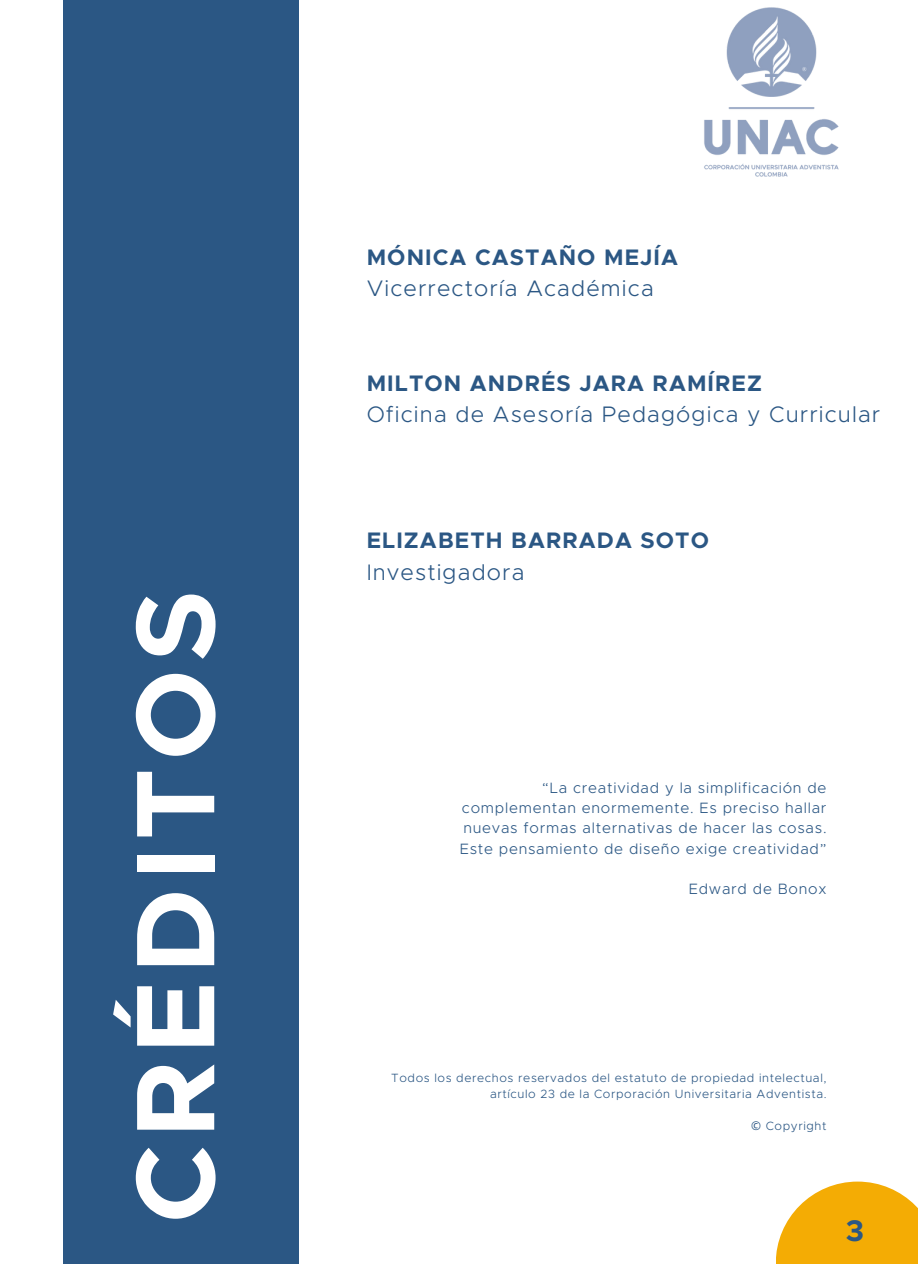
<style>
.page{position:relative;width:918px;height:1264px;background:#fff}
.page>*{position:absolute;margin:0;border:0;box-sizing:border-box;transform-origin:0 0}
.t1{font:700 112.2px "Metropolis";letter-spacing:.07em;color:#fff}
.t2{font:700 30px "Metropolis";color:#2b5784}
.t3{font:300 22.5px/31.5px "Metropolis";letter-spacing:.05em;color:#2b5784}
.t4{font:700 22.5px/31.5px "Metropolis";letter-spacing:.05em;color:#2b5784}
.t5{font:300 15px/20.2px "Metropolis";letter-spacing:.05em;color:#2b5784;text-align:justify}
.t6{font:300 12px/15.9px "Metropolis";letter-spacing:.05em;color:#2b5784;text-align:right}
.s1{font-weight:700}
.s2{font-weight:300}
.s3{font-family:"Noto Sans";font-weight:400}
</style>
<div class="page">
<div style="left:64px;top:0;width:235px;height:1263px;background:#2b5784"></div>
<img style="left:704px;top:7px;width:135px;height:170px">
<svg style="left:776px;top:1181px;width:142px;height:82px;fill:#f4ac04"></svg>
<p class="t1" style="left:125px;top:1223px;width:634px;rotate:-90deg">CRÉDITOS</p>
<h2 class="t3" style="left:367px;top:242px;width:313px"><span class="s1">MÓNICA CASTAÑO MEJÍA<br></span>Vicerrectoría Académica</h2>
<h2 class="t3" style="left:367px;top:368px;width:515px"><span class="s1">MILTON ANDRÉS JARA RAMÍREZ<br></span>Oficina de Asesoría Pedagógica y Curricular</h2>
<h2 class="t4" style="left:367px;top:526px;width:344px">ELIZABETH BARRADA SOTO<br><span class="s2">Investigadora</span></h2>
<h3 class="t5" style="left:460px;top:778px;width:368px;text-indent:83px">“La creatividad y la simplificación de complementan enormemente. Es preciso hallar nuevas formas alternativas de hacer las cosas.<br>Este pensamiento de diseño exige creatividad”</h3>
<p class="t5" style="left:689px;top:879px;width:139px">Edward de Bonox</p>
<p class="t6" style="left:391px;top:1070px;width:437px">Todos los derechos reservados del estatuto de propiedad intelectual, artículo 23 de la Corporación Universitaria Adventista.</p>
<p class="t6" style="left:751px;top:1118px;width:77px"><span class="s3">©</span> Copyright</p>
<h3 class="t2" style="left:846px;top:1216px;width:20px">3</h3>
</div>
